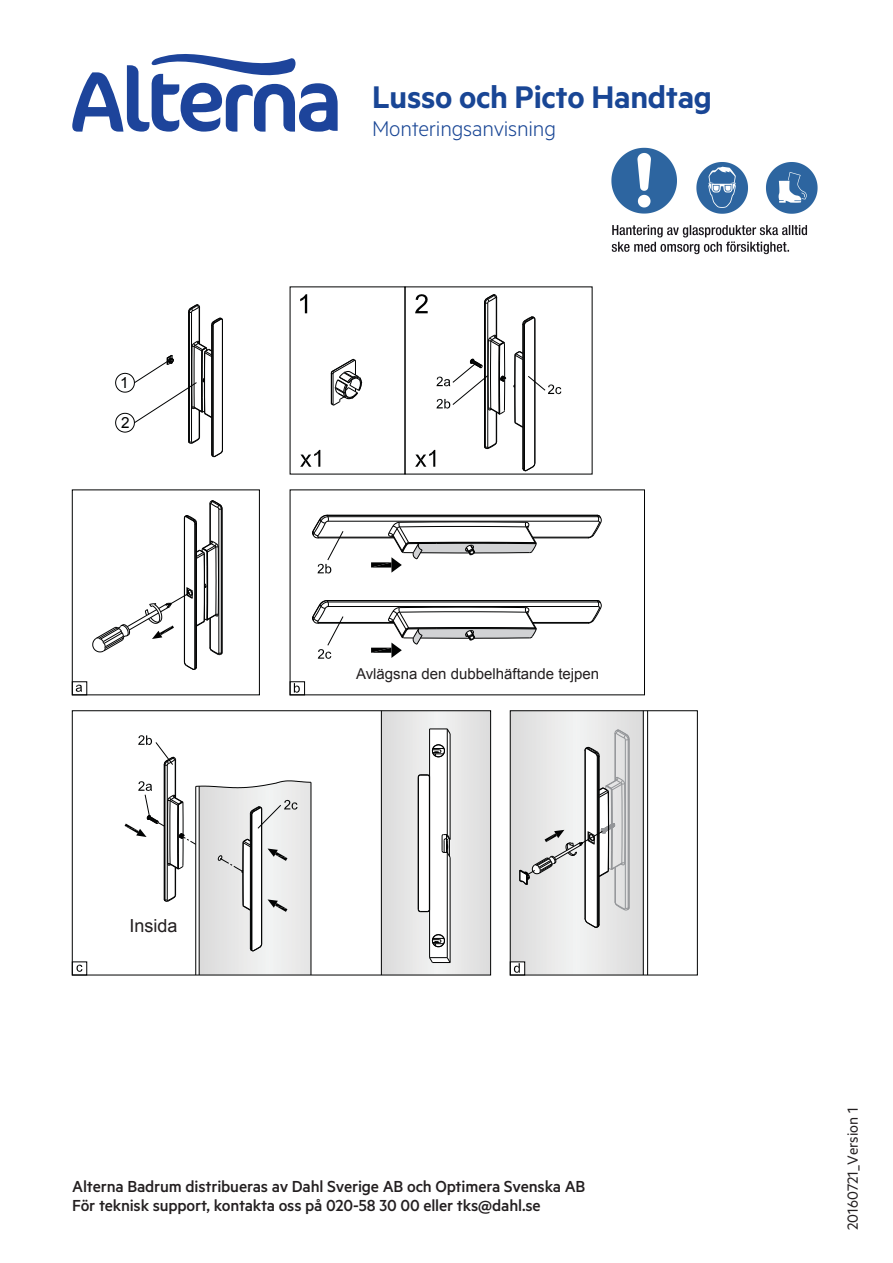
<style>
.page{position:relative;width:893px;height:1263px;background:#fff}
.page>*{position:absolute;margin:0;border:0;box-sizing:border-box;transform-origin:0 0}
.t1{font:600 35.25px "Metric";letter-spacing:-.01em;color:#194695}
.t2{font:300 24px "Metric";letter-spacing:-.01em;color:#194695}
.t3{font:500 18px/19.4px "Metric";letter-spacing:-.01em;color:#231f20}
.t4{font:18px "Arial";color:#231f20}
.t5{font:16.5px "Metric";color:#231f20}
.t6{font:15.3px "Arial";color:#010202}
.t7{font:15px "Arial";color:#231f20}
</style>
<div class="page">
<svg style="left:72px;top:54px;width:266px;height:78px"></svg>
<img style="left:611px;top:147px;width:207px;height:108px">
<svg style="left:76px;top:965px;width:6px;height:7px"></svg>
<div style="left:381px;top:711px;width:109px;height:264px;background:#e3e3e3"></div>
<div style="left:72px;top:710px;width:419px;height:265px;border:1px solid #010202"></div>
<hr style="left:381px;top:711px;width:1px;height:264px;background:#010202">
<hr style="left:647px;top:711px;width:1px;height:264px;background:#010202">
<hr style="left:643px;top:711px;width:1px;height:264px;background:#010202">
<svg style="left:417px;top:728px;width:34px;height:235px"></svg>
<svg style="left:510px;top:711px;width:133px;height:264px"></svg>
<hr style="left:188px;top:312px;width:1px;height:129px;background:#010202">
<hr style="left:189px;top:312px;width:1px;height:130px;background:#010202">
<hr style="left:191px;top:312px;width:1px;height:130px;background:#010202">
<hr style="left:199px;top:307px;width:1px;height:37px;background:#010202">
<hr style="left:211px;top:325px;width:1px;height:129px;background:#010202">
<hr style="left:212px;top:326px;width:1px;height:129px;background:#010202">
<hr style="left:213px;top:326px;width:1px;height:129px;background:#010202">
<hr style="left:222px;top:320px;width:1px;height:130px;background:#010202">
<svg style="left:188px;top:304px;width:12px;height:9px"></svg>
<svg style="left:211px;top:317px;width:12px;height:9px"></svg>
<svg style="left:330px;top:358px;width:32px;height:48px"></svg>
<hr style="left:484px;top:302px;width:1px;height:144px;background:#010202">
<hr style="left:485px;top:303px;width:1px;height:144px;background:#010202">
<hr style="left:487px;top:303px;width:1px;height:144px;background:#010202">
<hr style="left:496px;top:297px;width:1px;height:41px;background:#010202">
<hr style="left:522px;top:324px;width:1px;height:144px;background:#010202">
<hr style="left:523px;top:325px;width:1px;height:144px;background:#010202">
<hr style="left:524px;top:325px;width:1px;height:144px;background:#010202">
<hr style="left:534px;top:319px;width:1px;height:144px;background:#010202">
<hr style="left:535px;top:319px;width:1px;height:144px;background:#010202">
<svg style="left:484px;top:294px;width:13px;height:10px"></svg>
<svg style="left:522px;top:316px;width:14px;height:10px"></svg>
<svg style="left:522px;top:462px;width:14px;height:9px"></svg>
<hr style="left:184px;top:518px;width:1px;height:144px;background:#010202">
<hr style="left:194px;top:524px;width:1px;height:144px;background:#010202">
<hr style="left:195px;top:524px;width:1px;height:144px;background:#010202">
<hr style="left:196px;top:523px;width:1px;height:144px;background:#010202">
<hr style="left:210px;top:504px;width:1px;height:40px;background:#010202">
<hr style="left:219px;top:509px;width:1px;height:144px;background:#010202">
<hr style="left:221px;top:509px;width:1px;height:144px;background:#010202">
<hr style="left:222px;top:508px;width:1px;height:144px;background:#010202">
<svg style="left:209px;top:500px;width:14px;height:10px"></svg>
<svg style="left:184px;top:515px;width:13px;height:10px"></svg>
<div style="left:72px;top:490px;width:188px;height:205px;border:1px solid #010202"></div>
<div style="left:72px;top:681px;width:15px;height:14px;border:1px solid #010202"></div>
<div style="left:290px;top:681px;width:15px;height:14px;border:1px solid #010202"></div>
<hr style="left:533px;top:623px;width:55px;height:1px;background:#010202">
<hr style="left:533px;top:622px;width:56px;height:1px;background:#010202">
<hr style="left:319px;top:622px;width:75px;height:1px;background:#010202">
<hr style="left:318px;top:623px;width:76px;height:1px;background:#010202">
<hr style="left:328px;top:606px;width:270px;height:1px;background:#010202">
<hr style="left:328px;top:602px;width:270px;height:1px;background:#010202">
<hr style="left:327px;top:600px;width:270px;height:1px;background:#010202">
<svg style="left:587px;top:600px;width:15px;height:24px"></svg>
<hr style="left:533px;top:538px;width:55px;height:1px;background:#010202">
<hr style="left:533px;top:537px;width:56px;height:1px;background:#010202">
<hr style="left:319px;top:537px;width:75px;height:1px;background:#010202">
<hr style="left:318px;top:538px;width:76px;height:1px;background:#010202">
<hr style="left:328px;top:521px;width:270px;height:1px;background:#010202">
<hr style="left:328px;top:516px;width:270px;height:1px;background:#010202">
<hr style="left:327px;top:515px;width:270px;height:1px;background:#010202">
<svg style="left:587px;top:514px;width:15px;height:25px"></svg>
<hr style="left:164px;top:765px;width:1px;height:134px;background:#010202">
<hr style="left:165px;top:765px;width:1px;height:135px;background:#010202">
<hr style="left:167px;top:765px;width:1px;height:135px;background:#010202">
<hr style="left:175px;top:760px;width:1px;height:38px;background:#010202">
<svg style="left:115px;top:341px;width:108px;height:116px"></svg>
<svg style="left:415px;top:294px;width:13px;height:19px"></svg>
<svg style="left:300px;top:294px;width:7px;height:19px"></svg>
<svg style="left:300px;top:450px;width:20px;height:17px"></svg>
<svg style="left:76px;top:685px;width:6px;height:7px"></svg>
<svg style="left:92px;top:541px;width:131px;height:129px"></svg>
<svg style="left:294px;top:683px;width:6px;height:10px"></svg>
<svg style="left:415px;top:334px;width:91px;height:133px"></svg>
<svg style="left:513px;top:351px;width:48px;height:77px"></svg>
<svg style="left:312px;top:600px;width:32px;height:59px"></svg>
<svg style="left:371px;top:607px;width:166px;height:51px"></svg>
<svg style="left:312px;top:514px;width:32px;height:59px"></svg>
<svg style="left:371px;top:521px;width:166px;height:52px"></svg>
<svg style="left:125px;top:780px;width:187px;height:195px"></svg>
<svg style="left:138px;top:735px;width:38px;height:31px"></svg>
<p class="t6" style="left:120px;top:373px;width:10px">1</p>
<p class="t6" style="left:121px;top:413px;width:10px">2</p>
<p class="t4" style="left:130px;top:914px;width:50px">Insida</p>
<h1 class="t1" style="left:372px;top:76px;width:341px">Lusso och Picto Handtag</h1>
<h2 class="t2" style="left:372px;top:115px;width:185px">Monteringsanvisning</h2>
<p class="t7" style="left:356px;top:664px;width:245px">Avlägsna den dubbelhäftande tejpen</p>
<p class="t3" style="left:72px;top:1176px;width:515px">Alterna Badrum distribueras av Dahl Sverige AB och Optimera Svenska AB<br>För teknisk support, kontakta oss på 020-58 30 00 eller tks@dahl.se</p>
<p class="t5" style="left:843px;top:1230px;width:124px;rotate:-90deg">20160721_Version 1</p>
</div>
